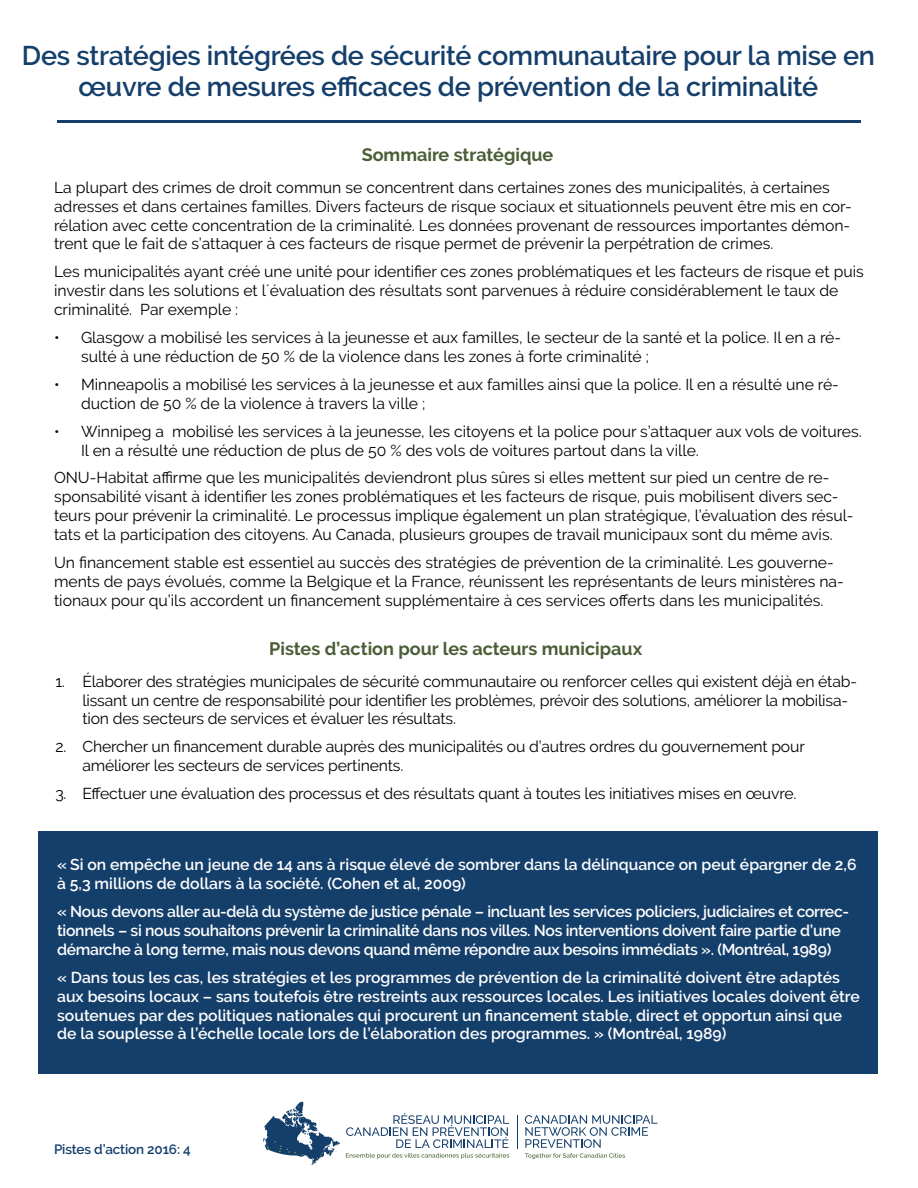
<style>
.page{position:relative;width:918px;height:1188px;background:#fff}
.page>*{position:absolute;margin:0;border:0;box-sizing:border-box;transform-origin:0 0}
.t1{font:600 27px/31.5px "Raleway";letter-spacing:-.01em;color:#153f6b;text-align:center}
.t2{font:700 18px "Raleway";color:#4b5d36}
.body{font:15.75px/18.9px "Raleway";color:#000}
.body-2{font:600 15.75px/18.9px "Raleway";color:#fff}
.body-3{font:600 15.75px/18.9px "Raleway";letter-spacing:-.02em;color:#fff}
.t3{font:600 13.5px "Raleway";letter-spacing:-.01em;color:#153f6b}
</style>
<div class="page">
<hr style="left:57px;top:121px;width:804px;height:2px;background:#153f6b">
<hr style="left:517px;top:1115px;width:1px;height:34px;background:#153f6b">
<svg style="left:346px;top:1113px;width:163px;height:46px"></svg>
<svg style="left:525px;top:1115px;width:132px;height:44px"></svg>
<svg style="left:263px;top:1102px;width:77px;height:63px"></svg>
<div style="left:38px;top:831px;width:840px;height:243px;background:#153f6b"></div>
<p class="t1" style="left:22px;top:39px;width:855px">Des stratégies intégrées de sécurité communautaire pour la mise en œuvre de mesures efficaces de prévention de la criminalité</p>
<p class="t2" style="left:362px;top:145px;width:193px">Sommaire stratégique</p>
<p class="body" style="left:54px;top:178px;width:799px">La plupart des crimes de droit commun se concentrent dans certaines zones des municipalités, à certaines adresses et dans certaines familles. Divers facteurs de risque sociaux et situationnels peuvent être mis en cor&shy;rélation avec cette concentration de la criminalité. Les données provenant de ressources importantes démon&shy;trent que le fait de s’attaquer à ces facteurs de risque permet de prévenir la perpétration de crimes.</p>
<p class="body" style="left:54px;top:262px;width:811px">Les municipalités ayant créé une unité pour identifier ces zones problématiques et les facteurs de risque et puis investir dans les solutions et l´évaluation des résultats sont parvenues à réduire considérablement le taux de criminalité. Par exemple :</p>
<p class="body" style="left:81px;top:328px;width:762px;text-indent:-27px">• Glasgow a mobilisé les services à la jeunesse et aux familles, le secteur de la santé et la police. Il en a ré&shy;sulté à une réduction de 50 % de la violence dans les zones à forte criminalité ;</p>
<p class="body" style="left:81px;top:375px;width:759px;text-indent:-27px">• Minneapolis a mobilisé les services à la jeunesse et aux familles ainsi que la police. Il en a résulté une ré&shy;duction de 50 % de la violence à travers la ville ;</p>
<p class="body" style="left:81px;top:422px;width:782px;text-indent:-27px">• Winnipeg a mobilisé les services à la jeunesse, les citoyens et la police pour s’attaquer aux vols de voitures.<br>Il en a résulté une réduction de plus de 50 % des vols de voitures partout dans la ville.</p>
<p class="body" style="left:54px;top:468px;width:801px">ONU-Habitat affirme que les municipalités deviendront plus sûres si elles mettent sur pied un centre de re&shy;sponsabilité visant à identifier les zones problématiques et les facteurs de risque, puis mobilisent divers sec&shy;teurs pour prévenir la criminalité. Le processus implique également un plan stratégique, l’évaluation des résul&shy;tats et la participation des citoyens. Au Canada, plusieurs groupes de travail municipaux sont du même avis.</p>
<p class="body" style="left:54px;top:553px;width:791px">Un financement stable est essentiel au succès des stratégies de prévention de la criminalité. Les gouverne&shy;ments de pays évolués, comme la Belgique et la France, réunissent les représentants de leurs ministères na&shy;tionaux pour qu’ils accordent un financement supplémentaire à ces services offerts dans les municipalités.</p>
<p class="t2" style="left:269px;top:638px;width:375px">Pistes d’action pour les acteurs municipaux</p>
<p class="body" style="left:82px;top:672px;width:776px;text-indent:-27px">1. Élaborer des stratégies municipales de sécurité communautaire ou renforcer celles qui existent déjà en étab&shy;lissant un centre de responsabilité pour identifier les problèmes, prévoir des solutions, améliorer la mobilisa&shy;tion des secteurs de services et évaluer les résultats.</p>
<p class="body" style="left:82px;top:737px;width:724px;text-indent:-27px">2. Chercher un financement durable auprès des municipalités ou d’autres ordres du gouvernement pour améliorer les secteurs de services pertinents.</p>
<p class="body" style="left:55px;top:784px;width:743px">3. Effectuer une évaluation des processus et des résultats quant à toutes les initiatives mises en œuvre.</p>
<p class="body-2" style="left:57px;top:855px;width:801px">« Si on empêche un jeune de 14 ans à risque élevé de sombrer dans la délinquance on peut épargner de 2,6 à 5,3 millions de dollars à la société. (Cohen et al, 2009)</p>
<p class="body-3" style="left:57px;top:902px;width:793px">« Nous devons aller au-delà du système de justice pénale – incluant les services policiers, judiciaires et correc&shy;tionnels – si nous souhaitons prévenir la criminalité dans nos villes. Nos interventions doivent faire partie d’une démarche à long terme, mais nous devons quand même répondre aux besoins immédiats ». (Montréal, 1989)</p>
<p class="body-2" style="left:57px;top:968px;width:804px">« Dans tous les cas, les stratégies et les programmes de prévention de la criminalité doivent être adaptés aux besoins locaux – sans toutefois être restreints aux ressources locales. Les initiatives locales doivent être soutenues par des politiques nationales qui procurent un financement stable, direct et opportun ainsi que de la souplesse à l’échelle locale lors de l’élaboration des programmes. » (Montréal, 1989)</p>
<p class="t3" style="left:54px;top:1142px;width:138px">Pistes d’action 2016: 4</p>
</div>
